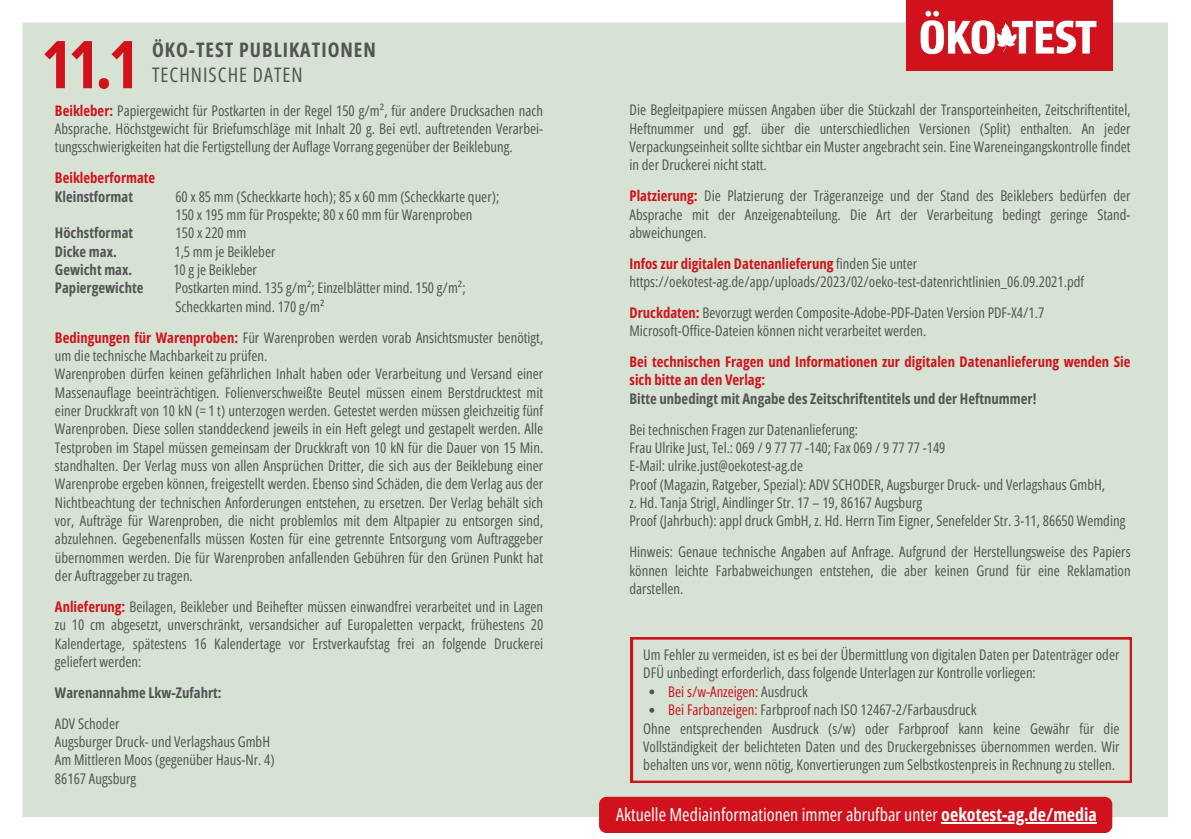
<style>
.page{position:relative;width:1191px;height:839px;background:#fff}
.page>*{position:absolute;margin:0;border:0;box-sizing:border-box;transform-origin:0 0}
.t1{font:700 66px "Open Sans Condensed";color:#d1121c}
.t2{font:700 20px "Open Sans Condensed";letter-spacing:.05em;color:#545454}
.t3{font:20px "Open Sans Condensed";letter-spacing:.05em;color:#545454}
.t4{font:18px "Open Sans Condensed";color:#fff}
.t5{font:14.6px/18.4px "Open Sans Condensed";color:#545454;text-align:justify}
.t6{font:700 14.6px/18.4px "Open Sans Condensed";color:#d1121c}
.t7{font:700 14.6px "Open Sans Condensed";color:#545454}
.t8{font:14.6px "Open Sans Condensed";color:#d1121c}
.s1{font-weight:700;color:#d1121c}
.s2{font-weight:400;color:#545454}
.s3{color:#545454}
.s4{color:#d1121c}
.s5{font-weight:700}
</style>
<div class="page">
<div style="left:22px;top:0;width:1146px;height:833px;background:#d6e3d4"></div>
<div style="left:631px;top:637px;width:501px;height:145px;background:#d6e3d4"></div>
<svg style="left:649px;top:689px;width:5px;height:5px"></svg>
<svg style="left:649px;top:707px;width:5px;height:5px"></svg>
<div style="left:906px;top:0;width:206px;height:71px;background:#d1121c"></div>
<img style="left:920px;top:10px;width:177px;height:45px">
<div style="left:599px;top:796px;width:513px;height:37px;background:#d1121c;border-radius:8px"></div>
<hr style="left:941px;top:822px;width:156px;height:1px;background:#fff">
<h1 class="t2" style="left:152px;top:35px;width:225px">ÖKO-TEST PUBLIKATIONEN</h1>
<h2 class="t1" style="left:41px;top:18px;width:100px">11.1</h2>
<h1 class="t3" style="left:152px;top:61px;width:152px">TECHNISCHE DATEN</h1>
<p class="t5" style="left:55px;top:101px;width:490px"><span class="s1">Beikleber:</span> Papiergewicht für Postkarten in der Regel 150 g/m², für andere Drucksachen nach Absprache. Höchstgewicht für Briefumschläge mit Inhalt 20 g. Bei evtl. auftretenden Verarbei&shy;tungsschwierigkeiten hat die Fertigstellung der Auflage Vorrang gegenüber der Beiklebung.</p>
<p class="t6" style="left:55px;top:168px;width:102px">Beikleberformate</p>
<p class="t7" style="left:55px;top:186px;width:80px">Kleinstformat</p>
<p class="t5" style="left:175px;top:187px;width:325px">60 x 85 mm (Scheckkarte hoch); 85 x 60 mm (Scheckkarte quer);</p>
<p class="t5" style="left:175px;top:205px;width:299px">150 x 195 mm für Prospekte; 80 x 60 mm für Warenproben</p>
<p class="t7" style="left:55px;top:223px;width:80px">Höchstformat</p>
<p class="t5" style="left:176px;top:223px;width:72px">150 x 220 mm</p>
<p class="t7" style="left:55px;top:241px;width:63px">Dicke max.</p>
<p class="t5" style="left:174px;top:242px;width:103px">1,5 mm je Beikleber</p>
<p class="t7" style="left:55px;top:259px;width:79px">Gewicht max.</p>
<p class="t5" style="left:173px;top:260px;width:85px">10 g je Beikleber</p>
<p class="t7" style="left:55px;top:278px;width:90px">Papiergewichte</p>
<p class="t5" style="left:175px;top:278px;width:292px">Postkarten mind. 135 g/m²; Einzelblätter mind. 150 g/m²;</p>
<p class="t5" style="left:175px;top:297px;width:151px">Scheckkarten mind. 170 g/m²</p>
<p class="t5" style="left:55px;top:327px;width:490px"><span class="s1">Bedingungen für Warenproben:</span> Für Warenproben werden vorab Ansichtsmuster benötigt, um die technische Machbarkeit zu prüfen.</p>
<p class="t5" style="left:55px;top:364px;width:490px">Warenproben dürfen keinen gefährlichen Inhalt haben oder Verarbeitung und Versand einer Massenauflage beeinträchtigen. Folienverschweißte Beutel müssen einem Berstdrucktest mit einer Druckkraft von 10 kN (= 1 t) unterzogen werden. Getestet werden müssen gleichzeitig fünf Warenproben. Diese sollen standdeckend jeweils in ein Heft gelegt und gestapelt werden. Alle Testproben im Stapel müssen gemeinsam der Druckkraft von 10 kN für die Dauer von 15 Min. standhalten. Der Verlag muss von allen Ansprüchen Dritter, die sich aus der Beiklebung einer Warenprobe ergeben können, freigestellt werden. Ebenso sind Schäden, die dem Verlag aus der Nichtbeachtung der technischen Anforderungen entstehen, zu ersetzen. Der Verlag behält sich vor, Aufträge für Warenproben, die nicht problemlos mit dem Altpapier zu entsorgen sind, abzulehnen. Gegebenenfalls müssen Kosten für eine getrennte Entsorgung vom Auftraggeber übernommen werden. Die für Warenproben anfallenden Gebühren für den Grünen Punkt hat der Auftraggeber zu tragen.</p>
<p class="t5" style="left:55px;top:597px;width:490px"><span class="s1">Anlieferung:</span> Beilagen, Beikleber und Beihefter müssen einwandfrei verarbeitet und in Lagen zu 10 cm abgesetzt, unverschränkt, versandsicher auf Europaletten verpackt, frühestens 20<br>Kalendertage, spätestens 16 Kalendertage vor Erstverkaufstag frei an folgende Druckerei geliefert werden:</p>
<h4 class="t7" style="left:55px;top:682px;width:168px">Warenannahme Lkw-Zufahrt:</h4>
<p class="t5" style="left:55px;top:713px;width:66px">ADV Schoder</p>
<p class="t5" style="left:55px;top:732px;width:217px">Augsburger Druck- und Verlagshaus GmbH</p>
<p class="t5" style="left:55px;top:750px;width:221px">Am Mittleren Moos (gegenüber Haus-Nr. 4)</p>
<p class="t5" style="left:55px;top:768px;width:83px">86167 Augsburg</p>
<p class="t5" style="left:629px;top:100px;width:503px">Die Begleitpapiere müssen Angaben über die Stückzahl der Transporteinheiten, Zeitschriftentitel, Heftnummer und ggf. über die unterschiedlichen Versionen (Split) enthalten. An jeder Verpackungseinheit sollte sichtbar ein Muster angebracht sein. Eine Wareneingangskontrolle findet in der Druckerei nicht statt.</p>
<p class="t5" style="left:629px;top:186px;width:503px"><span class="s1">Platzierung:</span> Die Platzierung der Trägeranzeige und der Stand des Beiklebers bedürfen der Absprache mit der Anzeigenabteilung. Die Art der Verarbeitung bedingt geringe Stand&shy;abweichungen.</p>
<p class="t6" style="left:629px;top:254px;width:289px">Infos zur digitalen Datenanlieferung <span class="s2">finden Sie unter</span></p>
<p class="t5" style="left:629px;top:272px;width:456px">https://oekotest-ag.de/app/uploads/2023/02/oeko-test-datenrichtlinien_06.09.2021.pdf</p>
<p class="t5" style="left:629px;top:303px;width:416px"><span class="s1">Druckdaten:</span> Bevorzugt werden Composite-Adobe-PDF-Daten Version PDF-X4/1.7</p>
<p class="t5" style="left:629px;top:321px;width:298px">Microsoft-Office-Dateien können nicht verarbeitet werden.</p>
<p class="t6" style="left:629px;top:352px;width:503px">Bei technischen Fragen und Informationen zur digitalen Datenanlieferung wenden Sie sich bitte an den Verlag:<br><span class="s3">Bitte unbedingt mit Angabe des Zeitschriftentitels und der Heftnummer!</span></p>
<h4 class="t5" style="left:629px;top:420px;width:230px">Bei technischen Fragen zur Datenanlieferung:</h4>
<p class="t5" style="left:629px;top:438px;width:318px">Frau Ulrike Just, Tel.: 069 / 9 77 77 -140; Fax 069 / 9 77 77 -149</p>
<p class="t5" style="left:629px;top:456px;width:175px">E-Mail: ulrike.just@oekotest-ag.de</p>
<p class="t5" style="left:629px;top:475px;width:477px">Proof (Magazin, Ratgeber, Spezial): ADV SCHODER, Augsburger Druck- und Verlagshaus GmbH,</p>
<p class="t5" style="left:629px;top:493px;width:294px">z. Hd. Tanja Strigl, Aindlinger Str. 17 – 19, 86167 Augsburg</p>
<p class="t5" style="left:629px;top:511px;width:497px">Proof (Jahrbuch): appl druck GmbH, z. Hd. Herrn Tim Eigner, Senefelder Str. 3-11, 86650 Wemding</p>
<p class="t5" style="left:629px;top:542px;width:503px">Hinweis: Genaue technische Angaben auf Anfrage. Aufgrund der Herstellungsweise des Papiers können leichte Farbabweichungen entstehen, die aber keinen Grund für eine Reklamation darstellen.</p>
<p class="t5" style="left:643px;top:645px;width:478px">Um Fehler zu vermeiden, ist es bei der Übermittlung von digitalen Daten per Datenträger oder<br>DFÜ unbedingt erforderlich, dass folgende Unterlagen zur Kontrolle vorliegen:</p>
<p class="t8" style="left:668px;top:681px;width:141px">Bei s/w-Anzeigen: <span class="s3">Ausdruck</span></p>
<p class="t5" style="left:668px;top:700px;width:310px"><span class="s4">Bei Farbanzeigen:</span> Farbproof nach ISO 12467-2/Farbausdruck</p>
<p class="t5" style="left:643px;top:718px;width:478px">Ohne entsprechenden Ausdruck (s/w) oder Farbproof kann keine Gewähr für die Vollständigkeit der belichteten Daten und des Druckergebnisses übernommen werden. Wir behalten uns vor, wenn nötig, Konvertierungen zum Selbstkostenpreis in Rechnung zu stellen.</p>
<p class="t4" style="left:616px;top:801px;width:482px">Aktuelle Mediainformationen immer abrufbar unter <span class="s5">oekotest-ag.de/media</span></p>
</div>
